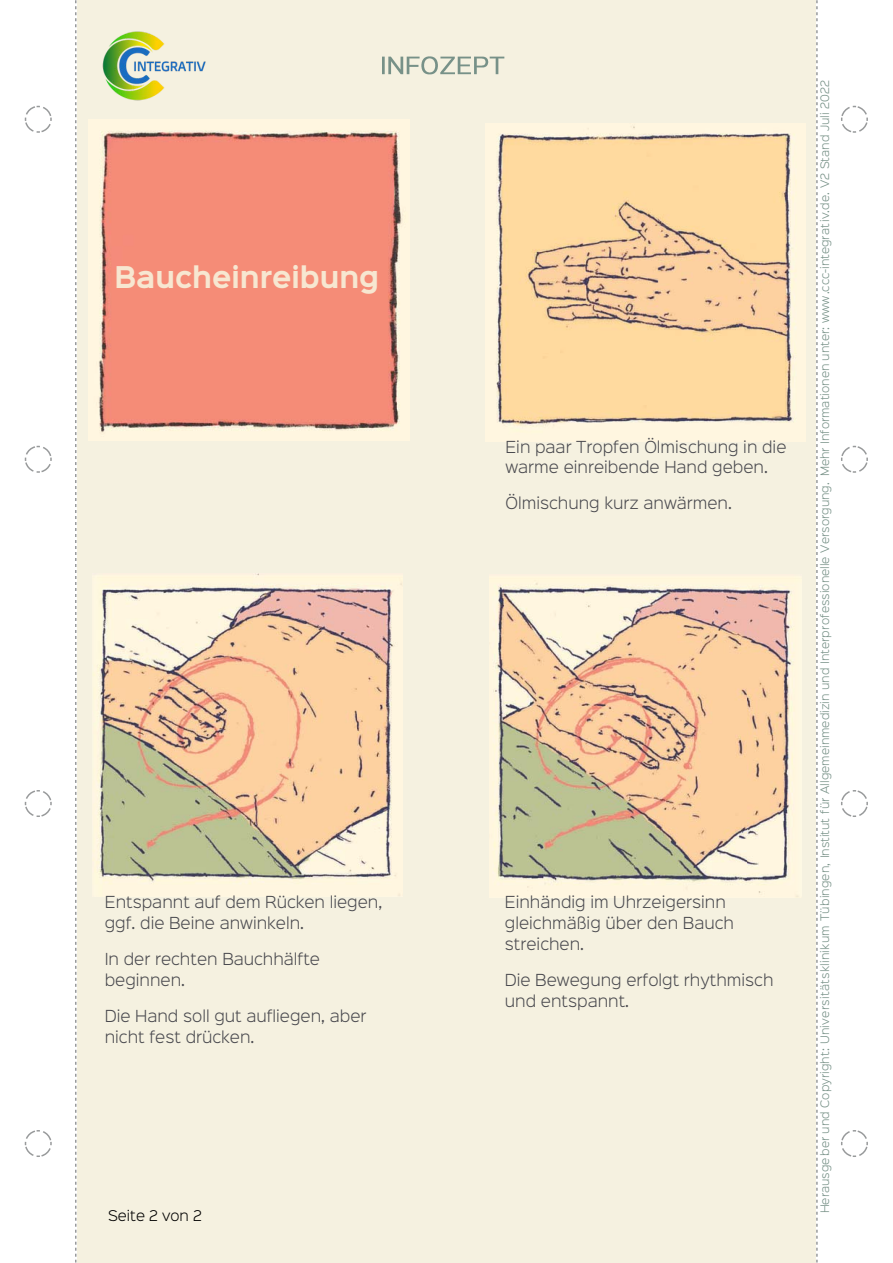
<style>
.page{position:relative;width:893px;height:1263px;background:#f5f1e0}
.page>*{position:absolute;margin:0;border:0;box-sizing:border-box;transform-origin:0 0}
.t1{font:700 27px "Sinkin Sans 700";color:#f7e7d1;scale:.93 1}
.t2{font:300 15px/20.9px "Sinkin Sans 300";color:#4a4a4f}
.t3{font:300 13.35px "Sinkin Sans 300";color:#000}
.t4{font:300 10.65px "Sinkin Sans 300";color:#779187}
</style>
<div class="page">
<div style="left:0;top:0;width:76px;height:1263px;background:#fff"></div>
<svg style="left:24px;top:105px;width:28px;height:28px"></svg>
<svg style="left:24px;top:445px;width:28px;height:28px"></svg>
<svg style="left:24px;top:1130px;width:28px;height:27px"></svg>
<svg style="left:24px;top:790px;width:28px;height:27px"></svg>
<svg style="left:75px;top:0;width:1px;height:1263px"></svg>
<div style="left:816px;top:0;width:77px;height:1263px;background:#fff"></div>
<svg style="left:841px;top:105px;width:27px;height:28px"></svg>
<svg style="left:841px;top:445px;width:27px;height:28px"></svg>
<svg style="left:841px;top:1130px;width:27px;height:27px"></svg>
<svg style="left:841px;top:790px;width:27px;height:27px"></svg>
<svg style="left:816px;top:0;width:2px;height:1263px"></svg>
<img style="left:99px;top:131px;width:303px;height:302px">
<img style="left:496px;top:126px;width:296px;height:300px">
<img style="left:98px;top:574px;width:304px;height:310px">
<img style="left:494px;top:583px;width:304px;height:314px">
<img style="left:382px;top:56px;width:123px;height:19px">
<img style="left:102px;top:31px;width:104px;height:70px">
<h1 class="t1" style="left:114px;top:263px;width:286px">Baucheinreibung</h1>
<p class="t2" style="left:105px;top:891px;width:279px">Entspannt auf dem Rücken liegen, ggf. die Beine anwinkeln.</p>
<p class="t2" style="left:105px;top:948px;width:217px">In der rechten Bauchhälfte beginnen.</p>
<p class="t2" style="left:105px;top:1005px;width:263px">Die Hand soll gut aufliegen, aber nicht fest drücken.</p>
<p class="t3" style="left:108px;top:1205px;width:95px">Seite 2 von 2</p>
<p class="t2" style="left:505px;top:435px;width:283px">Ein paar Tropfen Ölmischung in die warme einreibende Hand geben.</p>
<p class="t2" style="left:505px;top:492px;width:228px">Ölmischung kurz anwärmen.</p>
<p class="t2" style="left:505px;top:891px;width:231px">Einhändig im Uhrzeigersinn gleichmäßig über den Bauch streichen.</p>
<p class="t2" style="left:505px;top:969px;width:270px">Die Bewegung erfolgt rhythmisch und entspannt.</p>
<p class="t4" style="left:816px;top:1213px;width:1135px;rotate:-90deg">Herausgeber und Copyright: Universitätsklinikum Tübingen, Institut für Allgemeinmedizin und Interprofessionelle Versorgung. Mehr Informationen unter: www .ccc-integrat iv.de. V2 Stand Juli 2022</p>
</div>
